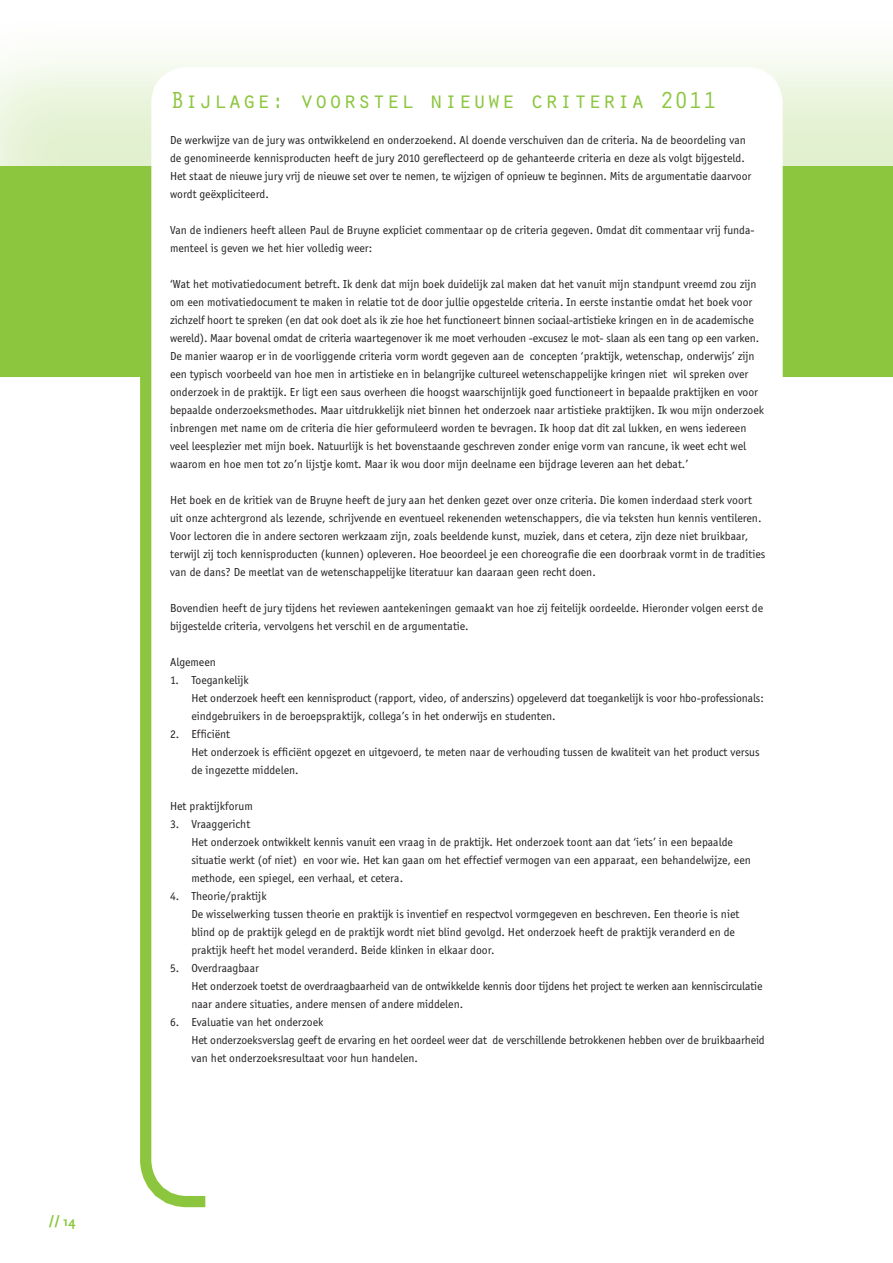
<style>
.page{position:relative;width:893px;height:1263px;background:#fff}
.page>*{position:absolute;margin:0;border:0;box-sizing:border-box;transform-origin:0 0}
.t1{font:24px "Orator Std";color:#8bc63e}
.t2{font:700 13.5px "Scala Sans";color:#8bc63e}
.t3{font:12px/18px "Officina Sans";color:#231f20}
</style>
<div class="page">
<svg style="left:140px;top:377px;width:66px;height:831px;background:#91c949"></svg>
<div style="left:0;top:6px;width:893px;height:353px;background:#8bc63e;opacity:.25"></div>
<div style="left:0;top:167px;width:893px;height:210px;background:#8bc63e"></div>
<div style="left:170px;top:86px;width:594px;height:1091px;background:#fff;border-radius:17px"></div>
<div style="left:151px;top:67px;width:632px;height:1129px;border:38px solid #fff;border-radius:17px"></div>
<p class="t2" style="left:49px;top:1213px;width:28px">// 14</p>
<h1 class="t1" style="left:170px;top:83px;width:549px">Bijlage: voorstel nieuwe criteria 2011</h1>
<p class="t3" style="left:170px;top:131px;width:583px">De werkwijze van de jury was ontwikkelend en onderzoekend. Al doende verschuiven dan de criteria. Na de beoordeling van de genomineerde kennisproducten heeft de jury 2010 gereflecteerd op de gehanteerde criteria en deze als volgt bijgesteld.<br>Het staat de nieuwe jury vrij de nieuwe set over te nemen, te wijzigen of opnieuw te beginnen. Mits de argumentatie daarvoor wordt geëxpliciteerd.</p>
<p class="t3" style="left:170px;top:221px;width:586px">Van de indieners heeft alleen Paul de Bruyne expliciet commentaar op de criteria gegeven. Omdat dit commentaar vrij funda&shy;menteel is geven we het hier volledig weer:</p>
<p class="t3" style="left:170px;top:275px;width:595px">‘Wat het motivatiedocument betreft. Ik denk dat mijn boek duidelijk zal maken dat het vanuit mijn standpunt vreemd zou zijn om een motivatiedocument te maken in relatie tot de door jullie opgestelde criteria. In eerste instantie omdat het boek voor zichzelf hoort te spreken (en dat ook doet als ik zie hoe het functioneert binnen sociaal-artistieke kringen en in de academische wereld). Maar bovenal omdat de criteria waartegenover ik me moet verhouden -excusez le mot- slaan als een tang op een varken.<br>De manier waarop er in de voorliggende criteria vorm wordt gegeven aan de concepten ‘praktijk, wetenschap, onderwijs’ zijn een typisch voorbeeld van hoe men in artistieke en in belangrijke cultureel wetenschappelijke kringen niet wil spreken over onderzoek in de praktijk. Er ligt een saus overheen die hoogst waarschijnlijk goed functioneert in bepaalde praktijken en voor bepaalde onderzoeksmethodes. Maar uitdrukkelijk niet binnen het onderzoek naar artistieke praktijken. Ik wou mijn onderzoek inbrengen met name om de criteria die hier geformuleerd worden te bevragen. Ik hoop dat dit zal lukken, en wens iedereen veel leesplezier met mijn boek. Natuurlijk is het bovenstaande geschreven zonder enige vorm van rancune, ik weet echt wel waarom en hoe men tot zo’n lijstje komt. Maar ik wou door mijn deelname een bijdrage leveren aan het debat.’</p>
<p class="t3" style="left:170px;top:491px;width:597px">Het boek en de kritiek van de Bruyne heeft de jury aan het denken gezet over onze criteria. Die komen inderdaad sterk voort uit onze achtergrond als lezende, schrijvende en eventueel rekenenden wetenschappers, die via teksten hun kennis ventileren.<br>Voor lectoren die in andere sectoren werkzaam zijn, zoals beeldende kunst, muziek, dans et cetera, zijn deze niet bruikbaar, terwijl zij toch kennisproducten (kunnen) opleveren. Hoe beoordeel je een choreografie die een doorbraak vormt in de tradities van de dans? De meetlat van de wetenschappelijke literatuur kan daaraan geen recht doen.</p>
<p class="t3" style="left:170px;top:599px;width:594px">Bovendien heeft de jury tijdens het reviewen aantekeningen gemaakt van hoe zij feitelijk oordeelde. Hieronder volgen eerst de bijgestelde criteria, vervolgens het verschil en de argumentatie.</p>
<p class="t3" style="left:170px;top:653px;width:47px">Algemeen</p>
<p class="t3" style="left:191px;top:671px;width:574px;text-indent:-21px">1. Toegankelijk<br>Het onderzoek heeft een kennisproduct (rapport, video, of anderszins) opgeleverd dat toegankelijk is voor hbo-professionals: eindgebruikers in de beroepspraktijk, collega’s in het onderwijs en studenten.</p>
<p class="t3" style="left:191px;top:725px;width:570px;text-indent:-21px">2. Efficiënt<br>Het onderzoek is efficiënt opgezet en uitgevoerd, te meten naar de verhouding tussen de kwaliteit van het product versus de ingezette middelen.</p>
<p class="t3" style="left:170px;top:797px;width:84px">Het praktijkforum</p>
<p class="t3" style="left:191px;top:815px;width:561px;text-indent:-21px">3. Vraaggericht<br>Het onderzoek ontwikkelt kennis vanuit een vraag in de praktijk. Het onderzoek toont aan dat ‘iets’ in een bepaalde situatie werkt (of niet) en voor wie. Het kan gaan om het effectief vermogen van een apparaat, een behandelwijze, een methode, een spiegel, een verhaal, et cetera.</p>
<p class="t3" style="left:191px;top:887px;width:549px;text-indent:-21px">4. Theorie/praktijk<br>De wisselwerking tussen theorie en praktijk is inventief en respectvol vormgegeven en beschreven. Een theorie is niet blind op de praktijk gelegd en de praktijk wordt niet blind gevolgd. Het onderzoek heeft de praktijk veranderd en de praktijk heeft het model veranderd. Beide klinken in elkaar door.</p>
<p class="t3" style="left:191px;top:959px;width:573px;text-indent:-21px">5. Overdraagbaar<br>Het onderzoek toetst de overdraagbaarheid van de ontwikkelde kennis door tijdens het project te werken aan kenniscirculatie naar andere situaties, andere mensen of andere middelen.</p>
<p class="t3" style="left:191px;top:1013px;width:575px;text-indent:-21px">6. Evaluatie van het onderzoek<br>Het onderzoeksverslag geeft de ervaring en het oordeel weer dat de verschillende betrokkenen hebben over de bruikbaarheid van het onderzoeksresultaat voor hun handelen.</p>
</div>
